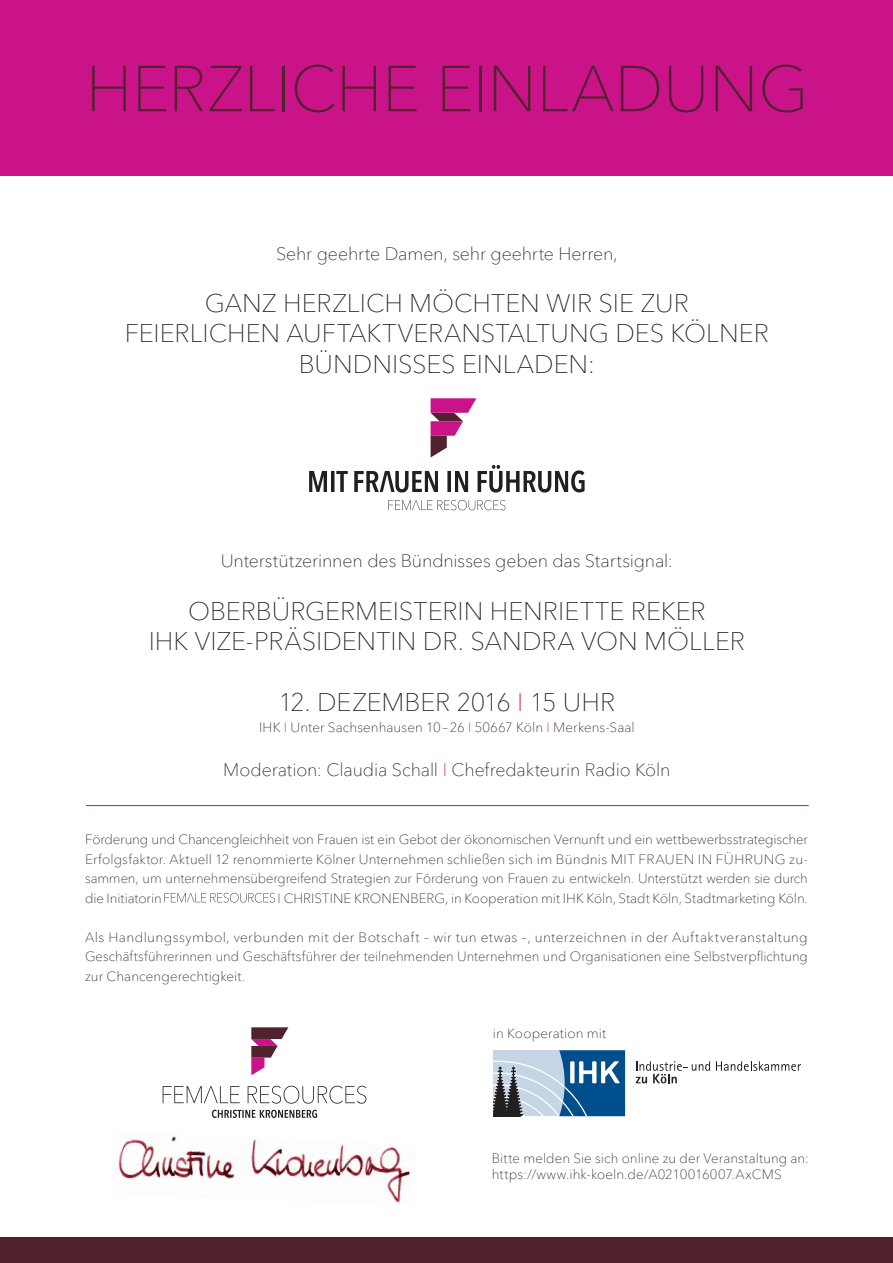
<style>
.page{position:relative;width:893px;height:1263px;background:#fff}
.page>*{position:absolute;margin:0;border:0;box-sizing:border-box;transform-origin:0 0}
.t1{font:100 64.2px "Avenir Next LT Pro";letter-spacing:-.01em;color:#53222f}
.t2{font:100 25.5px/30.6px "Avenir Next LT Pro";color:#231f20;text-align:center}
.t3{font:100 18px "Avenir Next LT Pro";letter-spacing:-.005em;color:#231f20}
.t4{font:100 13.5px/19.5px "Avenir Next LT Pro";letter-spacing:.005em;color:#231f20;text-align:justify}
.s1{color:#ca1289}
.s2{color:#53222f}
</style>
<div class="page">
<div style="left:0;top:0;width:893px;height:176px;background:#ca1289"></div>
<div style="left:0;top:1237px;width:893px;height:26px;background:#53222f"></div>
<svg style="left:431px;top:398px;width:45px;height:59px"></svg>
<svg style="left:388px;top:500px;width:117px;height:10px"></svg>
<svg style="left:309px;top:465px;width:276px;height:27px"></svg>
<svg style="left:163px;top:1086px;width:203px;height:18px"></svg>
<svg style="left:251px;top:1027px;width:37px;height:48px"></svg>
<svg style="left:212px;top:1110px;width:105px;height:8px"></svg>
<svg style="left:165px;top:893px;width:110px;height:9px"></svg>
<img style="left:118px;top:1136px;width:292px;height:67px">
<svg style="left:636px;top:1061px;width:74px;height:22px"></svg>
<svg style="left:716px;top:1061px;width:85px;height:10px"></svg>
<svg style="left:493px;top:1050px;width:132px;height:66px;background:#6e93b2"></svg>
<hr style="left:86px;top:805px;width:723px;height:1px;background:#ca1289">
<h1 class="t1" style="left:86px;top:51px;width:725px">HERZLICHE EINLADUNG</h1>
<h3 class="t3" style="left:276px;top:243px;width:343px">Sehr geehrte Damen, sehr geehrte Herren,</h3>
<h2 class="t2" style="left:125px;top:288px;width:646px">GANZ HERZLICH MÖCHTEN WIR SIE ZUR<br>FEIERLICHEN AUFTAKTVERANSTALTUNG DES KÖLNER<br>BÜNDNISSES EINLADEN:</h2>
<h3 class="t3" style="left:221px;top:550px;width:454px">Unterstützerinnen des Bündnisses geben das Startsignal:</h3>
<h2 class="t2" style="left:149px;top:595px;width:598px">OBERBÜRGERMEISTERIN HENRIETTE REKER<br>IHK VIZE-PRÄSIDENTIN DR. SANDRA VON MÖLLER</h2>
<h2 class="t2" style="left:278px;top:687px;width:338px">12. DEZEMBER 2016 <span class="s1">I</span> 15 UHR</h2>
<p class="t4" style="left:259px;top:718px;width:377px">IHK <span class="s1">I</span> Unter Sachsenhausen 10–26 <span class="s1">I</span> 50667 Köln <span class="s1">I</span> Merkens-Saal</p>
<h3 class="t3" style="left:223px;top:759px;width:449px">Moderation: Claudia Schall <span class="s1">I</span> Chefredakteurin Radio Köln</h3>
<p class="t4" style="left:85px;top:830px;width:724px">Förderung und Chancengleichheit von Frauen ist ein Gebot der ökonomischen Vernunft und ein wettbewerbsstrategischer Erfolgsfaktor. Aktuell 12 renommierte Kölner Unternehmen schließen sich im Bündnis MIT FRAUEN IN FÜHRUNG zu&shy;sammen, um unternehmensübergreifend Strategien zur Förderung von Frauen zu entwickeln. Unterstützt werden sie durch die Initiatorin</p>
<p class="t4" style="left:277px;top:888px;width:532px"><span class="s2">I</span> CHRISTINE KRONENBERG, in Kooperation mit IHK Köln, Stadt Köln, Stadtmarketing Köln.</p>
<p class="t4" style="left:85px;top:927px;width:724px">Als Handlungssymbol, verbunden mit der Botschaft – wir tun etwas –, unterzeichnen in der Auftaktveranstaltung Geschäftsführerinnen und Geschäftsführer der teilnehmenden Unternehmen und Organisationen eine Selbstverpflichtung zur Chancengerechtigkeit.</p>
<p class="t4" style="left:493px;top:1024px;width:115px">in Kooperation mit</p>
<p class="t4" style="left:492px;top:1150px;width:319px;line-height:16.2px">Bitte melden Sie sich online zu der Veranstaltung an: https://www.ihk-koeln.de/A0210016007.AxCMS</p>
</div>
